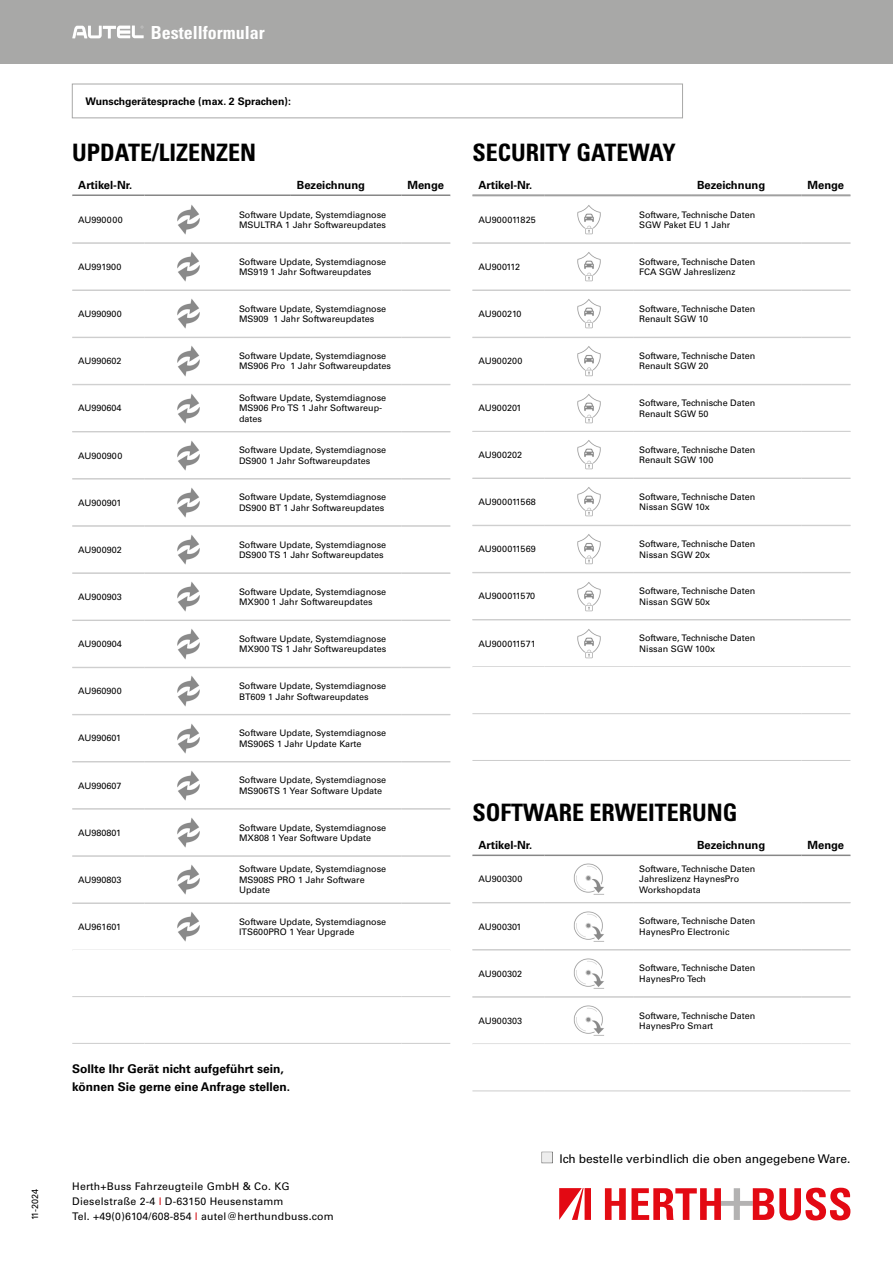
<style>
.page{position:relative;width:893px;height:1263px;background:#fff}
.page>*{position:absolute;margin:0;border:0;box-sizing:border-box;transform-origin:0 0}
.t1{font:700 condensed 24px "Univers LT Pro";color:#000}
.t2{font:700 condensed 18px "Univers LT Pro";color:#fff}
.t3{font:700 12px/18px "Univers LT Pro 65";color:#000}
.t4{font:12px "Univers LT Pro 55 Roman";color:#000}
.t5{font:700 11.25px "Univers LT Pro 65";color:#000}
.t6{font:10.5px/15px "Univers LT Pro 55 Roman";letter-spacing:.02em;color:#000}
.t7{font:700 10.5px "Univers LT Pro 65";color:#000}
.t8{font:9px/10.5px "Univers LT Pro 55 Roman";color:#000}
.s1{color:#d20a11}
.s2{color:#525251}
</style>
<div class="page">
<div style="left:0;top:0;width:893px;height:64px;background:#a8a8a7"></div>
<svg style="left:72px;top:26px;width:72px;height:12px"></svg>
<div style="left:72px;top:84px;width:611px;height:34px;border:1px solid #a8a8a7"></div>
<svg style="left:472px;top:854px;width:378px;height:237px"></svg>
<hr style="left:472px;top:1091px;width:73px;height:1px;background:#ccc">
<hr style="left:801px;top:1091px;width:49px;height:1px;background:#ccc">
<hr style="left:545px;top:1091px;width:256px;height:1px;background:#ccc">
<svg style="left:72px;top:194px;width:378px;height:756px"></svg>
<hr style="left:72px;top:996px;width:73px;height:1px;background:#ccc">
<hr style="left:401px;top:996px;width:49px;height:1px;background:#ccc">
<hr style="left:72px;top:1043px;width:73px;height:1px;background:#ccc">
<hr style="left:401px;top:1043px;width:49px;height:1px;background:#ccc">
<hr style="left:145px;top:996px;width:256px;height:1px;background:#ccc">
<hr style="left:145px;top:1043px;width:256px;height:1px;background:#ccc">
<svg style="left:472px;top:194px;width:378px;height:473px"></svg>
<hr style="left:472px;top:713px;width:73px;height:1px;background:#ccc">
<hr style="left:801px;top:713px;width:49px;height:1px;background:#ccc">
<hr style="left:472px;top:760px;width:73px;height:1px;background:#ccc">
<hr style="left:801px;top:760px;width:49px;height:1px;background:#ccc">
<hr style="left:545px;top:713px;width:256px;height:1px;background:#ccc">
<hr style="left:545px;top:760px;width:256px;height:1px;background:#ccc">
<svg style="left:605px;top:1188px;width:245px;height:32px"></svg>
<svg style="left:559px;top:1188px;width:32px;height:32px"></svg>
<p class="t8" style="left:29px;top:1220px;width:33px;rotate:-90deg">11-2024</p>
<h2 class="t2" style="left:151px;top:21px;width:115px">Bestellformular</h2>
<p class="t7" style="left:85px;top:94px;width:207px">Wunschgerätesprache (max. 2 Sprachen):</p>
<h1 class="t1" style="left:72px;top:138px;width:185px">UPDATE/LIZENZEN</h1>
<h1 class="t1" style="left:472px;top:138px;width:205px">SECURITY GATEWAY</h1>
<p class="t5" style="left:78px;top:177px;width:55px">Artikel-Nr.</p>
<p class="t5" style="left:297px;top:177px;width:70px">Bezeichnung</p>
<p class="t5" style="left:407px;top:177px;width:38px">Menge</p>
<p class="t5" style="left:478px;top:177px;width:55px">Artikel-Nr.</p>
<p class="t5" style="left:697px;top:177px;width:70px">Bezeichnung</p>
<p class="t5" style="left:808px;top:177px;width:38px">Menge</p>
<p class="t8" style="left:78px;top:214px;width:46px">AU990000</p>
<p class="t8" style="left:239px;top:209px;width:149px">Software Update, Systemdiagnose<br>MSULTRA 1 Jahr Softwareupdates</p>
<p class="t8" style="left:78px;top:261px;width:45px">AU991900</p>
<p class="t8" style="left:239px;top:256px;width:149px">Software Update, Systemdiagnose<br>MS919 1 Jahr Softwareupdates</p>
<p class="t8" style="left:78px;top:308px;width:45px">AU990900</p>
<p class="t8" style="left:239px;top:303px;width:149px">Software Update, Systemdiagnose<br>MS909 1 Jahr Softwareupdates</p>
<p class="t8" style="left:78px;top:355px;width:45px">AU990602</p>
<p class="t8" style="left:239px;top:350px;width:154px">Software Update, Systemdiagnose<br>MS906 Pro 1 Jahr Softwareupdates</p>
<p class="t8" style="left:78px;top:403px;width:45px">AU990604</p>
<p class="t8" style="left:239px;top:392px;width:149px">Software Update, Systemdiagnose<br>MS906 Pro TS 1 Jahr Softwareup&shy;dates</p>
<p class="t8" style="left:78px;top:450px;width:46px">AU900900</p>
<p class="t8" style="left:239px;top:444px;width:149px">Software Update, Systemdiagnose<br>DS900 1 Jahr Softwareupdates</p>
<p class="t8" style="left:78px;top:497px;width:45px">AU900901</p>
<p class="t8" style="left:239px;top:492px;width:149px">Software Update, Systemdiagnose<br>DS900 BT 1 Jahr Softwareupdates</p>
<p class="t8" style="left:78px;top:544px;width:45px">AU900902</p>
<p class="t8" style="left:239px;top:539px;width:149px">Software Update, Systemdiagnose<br>DS900 TS 1 Jahr Softwareupdates</p>
<p class="t8" style="left:78px;top:591px;width:45px">AU900903</p>
<p class="t8" style="left:239px;top:586px;width:149px">Software Update, Systemdiagnose<br>MX900 1 Jahr Softwareupdates</p>
<p class="t8" style="left:78px;top:638px;width:45px">AU900904</p>
<p class="t8" style="left:239px;top:633px;width:149px">Software Update, Systemdiagnose<br>MX900 TS 1 Jahr Softwareupdates</p>
<p class="t8" style="left:78px;top:685px;width:45px">AU960900</p>
<p class="t8" style="left:239px;top:680px;width:149px">Software Update, Systemdiagnose<br>BT609 1 Jahr Softwareupdates</p>
<p class="t8" style="left:78px;top:733px;width:44px">AU990601</p>
<p class="t8" style="left:239px;top:727px;width:149px">Software Update, Systemdiagnose<br>MS906S 1 Jahr Update Karte</p>
<p class="t8" style="left:78px;top:780px;width:45px">AU990607</p>
<p class="t8" style="left:239px;top:774px;width:149px">Software Update, Systemdiagnose<br>MS906TS 1 Year Software Update</p>
<p class="t8" style="left:78px;top:827px;width:44px">AU980801</p>
<p class="t8" style="left:239px;top:822px;width:149px">Software Update, Systemdiagnose<br>MX808 1 Year Software Update</p>
<p class="t8" style="left:78px;top:874px;width:45px">AU990803</p>
<p class="t8" style="left:239px;top:863px;width:149px">Software Update, Systemdiagnose<br>MS908S PRO 1 Jahr Software<br>Update</p>
<p class="t8" style="left:78px;top:921px;width:44px">AU961601</p>
<p class="t8" style="left:239px;top:916px;width:149px">Software Update, Systemdiagnose<br>ITS600PRO 1 Year Upgrade</p>
<h3 class="t3" style="left:72px;top:1059px;width:219px">Sollte Ihr Gerät nicht aufgeführt sein, können Sie gerne eine Anfrage stellen.</h3>
<p class="t6" style="left:72px;top:1179px;width:219px">Herth+Buss Fahrzeugteile GmbH &amp; Co. KG<br>Dieselstraße 2-4 <span class="s1">l</span> D-63150 Heusenstamm</p>
<p class="t6" style="left:72px;top:1209px;width:263px">Tel. +49(0)6104/608-854 <span class="s1">l</span> autel@herthundbuss.com</p>
<p class="t8" style="left:478px;top:214px;width:59px">AU900011825</p>
<p class="t8" style="left:639px;top:209px;width:118px">Software, Technische Daten<br>SGW Paket EU 1 Jahr</p>
<p class="t8" style="left:478px;top:261px;width:43px">AU900112</p>
<p class="t8" style="left:639px;top:256px;width:118px">Software, Technische Daten<br>FCA SGW Jahreslizenz</p>
<p class="t8" style="left:478px;top:308px;width:45px">AU900210</p>
<p class="t8" style="left:639px;top:303px;width:118px">Software, Technische Daten<br>Renault SGW 10</p>
<p class="t8" style="left:478px;top:355px;width:46px">AU900200</p>
<p class="t8" style="left:639px;top:350px;width:118px">Software, Technische Daten<br>Renault SGW 20</p>
<p class="t8" style="left:478px;top:403px;width:45px">AU900201</p>
<p class="t8" style="left:639px;top:397px;width:118px">Software, Technische Daten<br>Renault SGW 50</p>
<p class="t8" style="left:478px;top:449px;width:45px">AU900202</p>
<p class="t8" style="left:639px;top:444px;width:118px">Software, Technische Daten<br>Renault SGW 100</p>
<p class="t8" style="left:478px;top:496px;width:59px">AU900011568</p>
<p class="t8" style="left:639px;top:491px;width:118px">Software, Technische Daten<br>Nissan SGW 10x</p>
<p class="t8" style="left:478px;top:543px;width:59px">AU900011569</p>
<p class="t8" style="left:639px;top:538px;width:118px">Software, Technische Daten<br>Nissan SGW 20x</p>
<p class="t8" style="left:478px;top:591px;width:58px">AU900011570</p>
<p class="t8" style="left:639px;top:585px;width:118px">Software, Technische Daten<br>Nissan SGW 50x</p>
<p class="t8" style="left:478px;top:638px;width:59px">AU900011571</p>
<p class="t8" style="left:639px;top:632px;width:118px">Software, Technische Daten<br>Nissan SGW 100x</p>
<h1 class="t1" style="left:472px;top:798px;width:266px">SOFTWARE ERWEITERUNG</h1>
<p class="t5" style="left:478px;top:837px;width:55px">Artikel-Nr.</p>
<p class="t5" style="left:697px;top:837px;width:70px">Bezeichnung</p>
<p class="t5" style="left:808px;top:837px;width:38px">Menge</p>
<p class="t8" style="left:478px;top:873px;width:46px">AU900300</p>
<p class="t8" style="left:639px;top:863px;width:118px">Software, Technische Daten<br>Jahreslizenz HaynesPro<br>Workshopdata</p>
<p class="t8" style="left:478px;top:921px;width:45px">AU900301</p>
<p class="t8" style="left:639px;top:915px;width:118px">Software, Technische Daten<br>HaynesPro Electronic</p>
<p class="t8" style="left:478px;top:968px;width:45px">AU900302</p>
<p class="t8" style="left:639px;top:962px;width:118px">Software, Technische Daten<br>HaynesPro Tech</p>
<p class="t8" style="left:478px;top:1015px;width:45px">AU900303</p>
<p class="t8" style="left:639px;top:1010px;width:118px">Software, Technische Daten<br>HaynesPro Smart</p>
<h3 class="t4" style="left:540px;top:1150px;width:311px"><span class="s2">■</span> Ich bestelle verbindlich die oben angegebene Ware.</h3>
</div>
